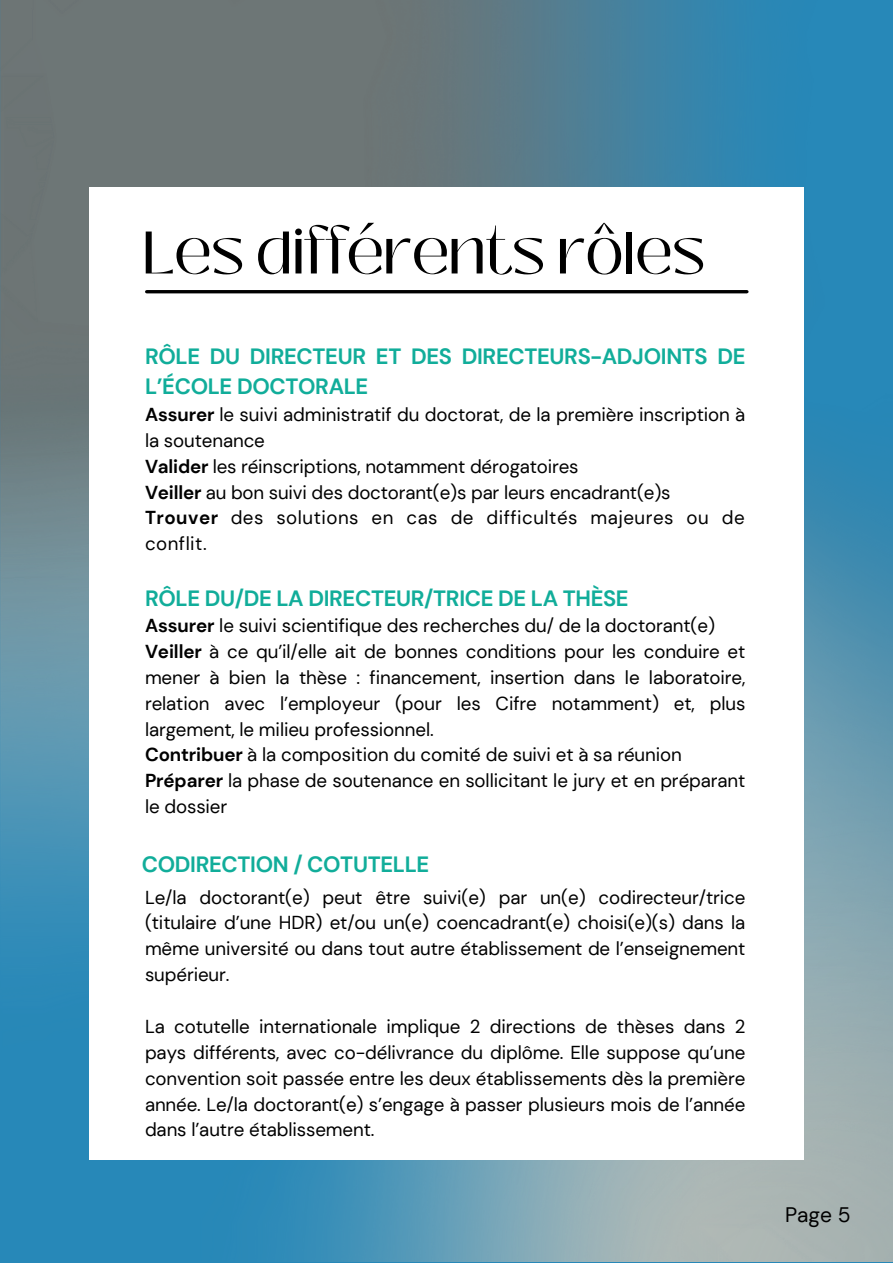
<style>
.page{position:relative;width:893px;height:1264px;background:#fff}
.page>*{position:absolute;margin:0;border:0;box-sizing:border-box;transform-origin:0 0}
.t1{font:59.7px "Black Mango";letter-spacing:-.015em;color:#000}
.t2{font:700 22.05px/30.3px "DM Sans";letter-spacing:-.015em;color:#11ad9a}
.t3{font:21px "DM Sans";color:#000}
.t4{font:18.75px/25.8px "DM Sans";letter-spacing:-.005em;color:#000;text-align:justify}
.t5{font:18.75px/25.8px "DM Sans";letter-spacing:.025em;color:#000}
.s1{font-weight:700}
</style>
<div class="page">
<img style="left:0;top:0;width:892px;height:1261px">
<div style="left:89px;top:187px;width:714px;height:972px;background:#fff"></div>
<hr style="left:147px;top:290px;width:599px;height:3px;background:#000">
<p class="t1" style="left:142px;top:208px;width:564px">Les différents rôles</p>
<p class="t2" style="left:145px;top:341px;width:602px">RÔLE DU DIRECTEUR ET DES DIRECTEURS-ADJOINTS DE<br>L’ÉCOLE DOCTORALE</p>
<p class="t4" style="left:145px;top:401px;width:602px"><span class="s1">Assurer</span> le suivi administratif du doctorat, de la première inscription à la soutenance</p>
<p class="t4" style="left:145px;top:453px;width:435px"><span class="s1">Valider</span> les réinscriptions, notamment dérogatoires</p>
<p class="t4" style="left:145px;top:479px;width:527px"><span class="s1">Veiller</span> au bon suivi des doctorant(e)s par leurs encadrant(e)s</p>
<p class="t5" style="left:145px;top:505px;width:601px"><span class="s1">Trouver</span> des solutions en cas de difficultés majeures ou de conflit.</p>
<p class="t2" style="left:145px;top:583px;width:485px">RÔLE DU/DE LA DIRECTEUR/TRICE DE LA THÈSE</p>
<p class="t4" style="left:145px;top:613px;width:571px"><span class="s1">Assurer</span> le suivi scientifique des recherches du/ de la doctorant(e)</p>
<p class="t4" style="left:145px;top:638px;width:602px"><span class="s1">Veiller</span> à ce qu’il/elle ait de bonnes conditions pour les conduire et mener à bien la thèse : financement, insertion dans le laboratoire, relation avec l’employeur (pour les Cifre notamment) et, plus largement, le milieu professionnel.</p>
<p class="t4" style="left:145px;top:742px;width:538px"><span class="s1">Contribuer</span> à la composition du comité de suivi et à sa réunion</p>
<p class="t4" style="left:145px;top:768px;width:602px"><span class="s1">Préparer</span> la phase de soutenance en sollicitant le jury et en préparant le dossier</p>
<p class="t2" style="left:142px;top:849px;width:289px">CODIRECTION / COTUTELLE</p>
<p class="t4" style="left:145px;top:884px;width:602px">Le/la doctorant(e) peut être suivi(e) par un(e) codirecteur/trice (titulaire d’une HDR) et/ou un(e) coencadrant(e) choisi(e)(s) dans la même université ou dans tout autre établissement de l’enseignement supérieur.</p>
<p class="t4" style="left:145px;top:1013px;width:602px">La cotutelle internationale implique 2 directions de thèses dans 2 pays différents, avec co-délivrance du diplôme. Elle suppose qu’une convention soit passée entre les deux établissements dès la première année. Le/la doctorant(e) s’engage à passer plusieurs mois de l’année dans l’autre établissement.</p>
<p class="t3" style="left:785px;top:1201px;width:67px">Page 5</p>
</div>
